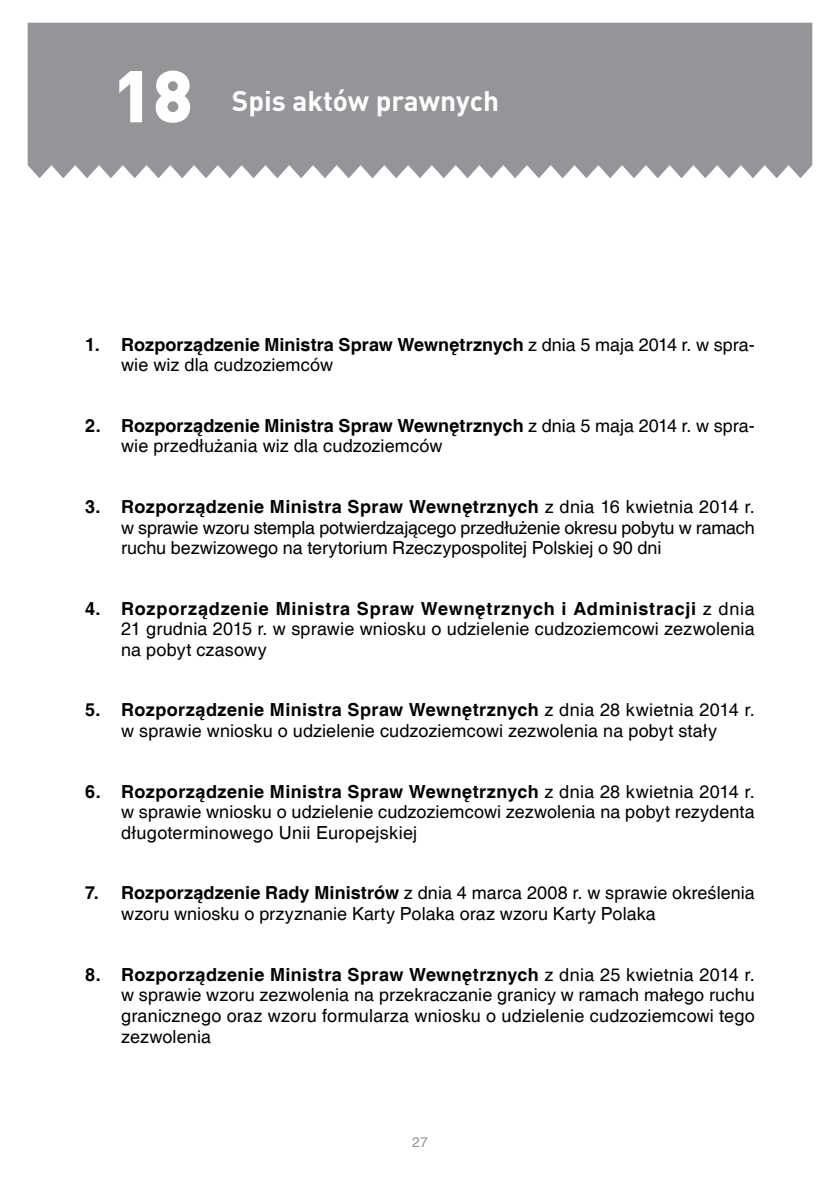
<style>
.page{position:relative;width:840px;height:1191px;background:#fff}
.page>*{position:absolute;margin:0;border:0;box-sizing:border-box;transform-origin:0 0}
.t1{font:900 72px "DIN Pro";color:#fff}
.t2{font:700 28px "DIN Pro";color:#fff}
.t3{font:18px/20.8px "Helvetica";letter-spacing:.005em;color:#000;text-align:justify}
.t4{font:14px "Helvetica";color:#939598}
.s1{font-weight:700}
</style>
<div class="page">
<div style="left:28px;top:23px;width:783px;height:155px;background:#939598"></div>
<h1 class="t1" style="left:113px;top:47px;width:82px">18</h1>
<h2 class="t2" style="left:232px;top:82px;width:268px">Spis aktów prawnych</h2>
<p class="t3" style="left:121px;top:334px;width:634px;text-indent:-36px"><span class="s1">1. Rozporządzenie Ministra Spraw Wewnętrznych</span> z dnia 5 maja 2014 r. w spra&shy;wie wiz dla cudzoziemców</p>
<p class="t3" style="left:121px;top:416px;width:634px;text-indent:-36px"><span class="s1">2. Rozporządzenie Ministra Spraw Wewnętrznych</span> z dnia 5 maja 2014 r. w spra&shy;wie przedłużania wiz dla cudzoziemców</p>
<p class="t3" style="left:121px;top:497px;width:635px;text-indent:-36px"><span class="s1">3. Rozporządzenie Ministra Spraw Wewnętrznych</span> z dnia 16 kwietnia 2014 r. w sprawie wzoru stempla potwierdzającego przedłużenie okresu pobytu w ramach ruchu bezwizowego na terytorium Rzeczypospolitej Polskiej o 90 dni</p>
<p class="t3" style="left:121px;top:598px;width:635px;text-indent:-36px"><span class="s1">4. Rozporządzenie Ministra Spraw Wewnętrznych i Administracji</span> z dnia 21 grudnia 2015 r. w sprawie wniosku o udzielenie cudzoziemcowi zezwolenia na pobyt czasowy</p>
<p class="t3" style="left:85px;top:700px;width:671px;text-align:center"><span class="s1">5. Rozporządzenie Ministra Spraw Wewnętrznych</span> z dnia 28 kwietnia 2014 r. w sprawie wniosku o udzielenie cudzoziemcowi zezwolenia na pobyt stały</p>
<p class="t3" style="left:121px;top:781px;width:634px;text-indent:-36px"><span class="s1">6. Rozporządzenie Ministra Spraw Wewnętrznych</span> z dnia 28 kwietnia 2014 r. w sprawie wniosku o udzielenie cudzoziemcowi zezwolenia na pobyt rezydenta długoterminowego Unii Europejskiej</p>
<p class="t3" style="left:121px;top:883px;width:634px;text-indent:-36px"><span class="s1">7. Rozporządzenie Rady Ministrów</span> z dnia 4 marca 2008 r. w sprawie określenia wzoru wniosku o przyznanie Karty Polaka oraz wzoru Karty Polaka</p>
<p class="t3" style="left:121px;top:964px;width:635px;text-indent:-36px"><span class="s1">8. Rozporządzenie Ministra Spraw Wewnętrznych</span> z dnia 25 kwietnia 2014 r. w sprawie wzoru zezwolenia na przekraczanie granicy w ramach małego ruchu granicznego oraz wzoru formularza wniosku o udzielenie cudzoziemcowi tego zezwolenia</p>
<p class="t4" style="left:412px;top:1134px;width:17px">27</p>
</div>
